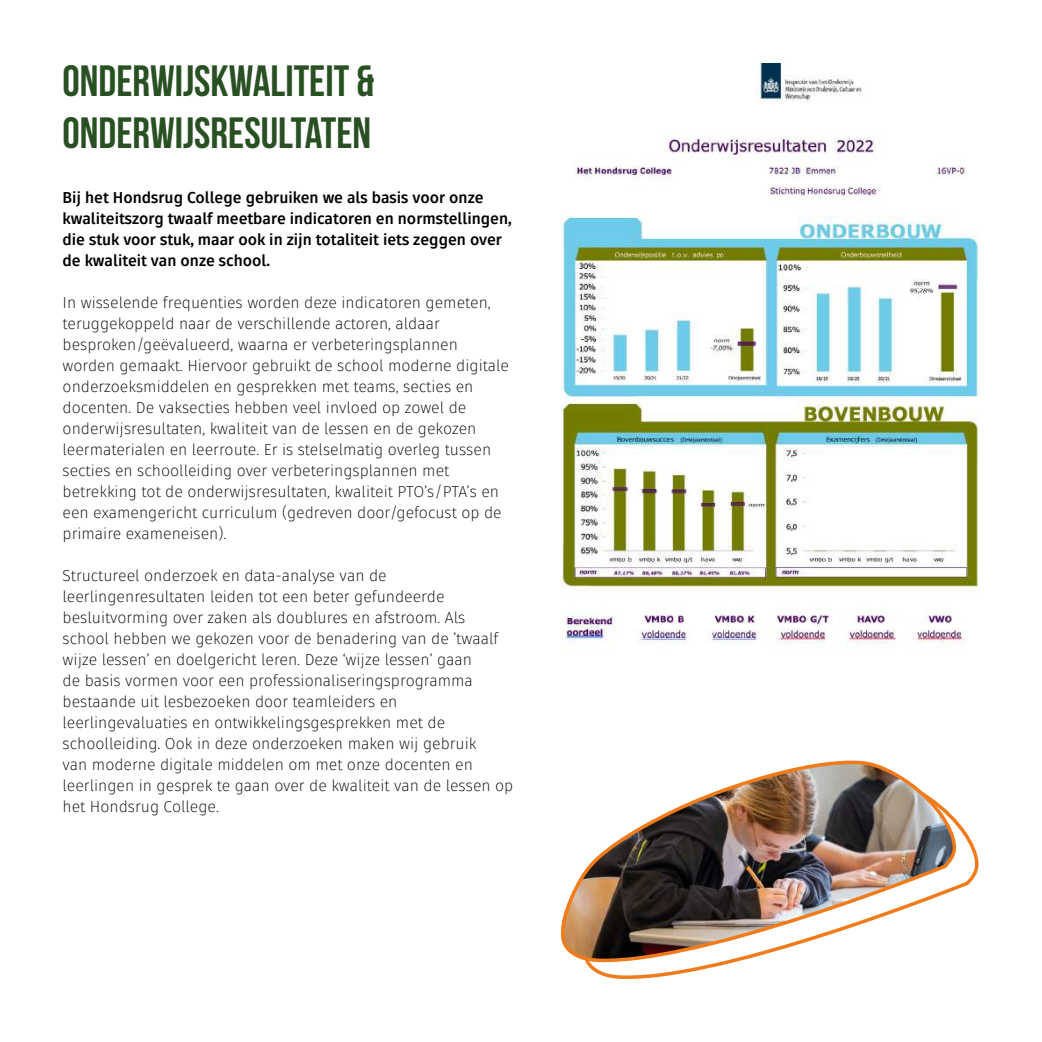
<style>
.page{position:relative;width:1042px;height:1042px;background:#fff}
.page>*{position:absolute;margin:0;border:0;box-sizing:border-box;transform-origin:0 0}
.t1{font:700 43.75px/52.5px "Bebas Neue";color:#295023}
.t2{font:300 15.75px/21px "Fuse";color:#000}
.t3{font:700 15.75px/21px "Fuse";color:#000}
</style>
<div class="page">
<svg style="left:587px;top:822px;width:392px;height:157px"></svg>
<img style="left:561px;top:63px;width:417px;height:587px">
<img style="left:561px;top:760px;width:397px;height:204px">
<h1 class="t1" style="left:63px;top:54px;width:313px">ONDERWIJSKWALITEIT &amp;<br>ONDERWIJSRESULTATEN</h1>
<p class="t3" style="left:63px;top:187px;width:451px">Bij het Hondsrug College gebruiken we als basis voor onze kwaliteitszorg twaalf meetbare indicatoren en normstellingen, die stuk voor stuk, maar ook in zijn totaliteit iets zeggen over de kwaliteit van onze school.</p>
<p class="t2" style="left:63px;top:292px;width:448px">In wisselende frequenties worden deze indicatoren gemeten, teruggekoppeld naar de verschillende actoren, aldaar besproken/geëvalueerd, waarna er verbeteringsplannen worden gemaakt. Hiervoor gebruikt de school moderne digitale onderzoeksmiddelen en gesprekken met teams, secties en docenten. De vaksecties hebben veel invloed op zowel de onderwijsresultaten, kwaliteit van de lessen en de gekozen leermaterialen en leerroute. Er is stelselmatig overleg tussen secties en schoolleiding over verbeteringsplannen met betrekking tot de onderwijsresultaten, kwaliteit PTO’s/PTA’s en een examengericht curriculum (gedreven door/gefocust op de primaire exameneisen).</p>
<p class="t2" style="left:63px;top:565px;width:452px">Structureel onderzoek en data-analyse van de leerlingenresultaten leiden tot een beter gefundeerde besluitvorming over zaken als doublures en afstroom. Als school hebben we gekozen voor de benadering van de ’twaalf wijze lessen’ en doelgericht leren. Deze ‘wijze lessen’ gaan<br>de basis vormen voor een professionaliseringsprogramma bestaande uit lesbezoeken door teamleiders en leerlingevaluaties en ontwikkelingsgesprekken met de schoolleiding. Ook in deze onderzoeken maken wij gebruik<br>van moderne digitale middelen om met onze docenten en leerlingen in gesprek te gaan over de kwaliteit van de lessen op het Hondsrug College.</p>
</div>
